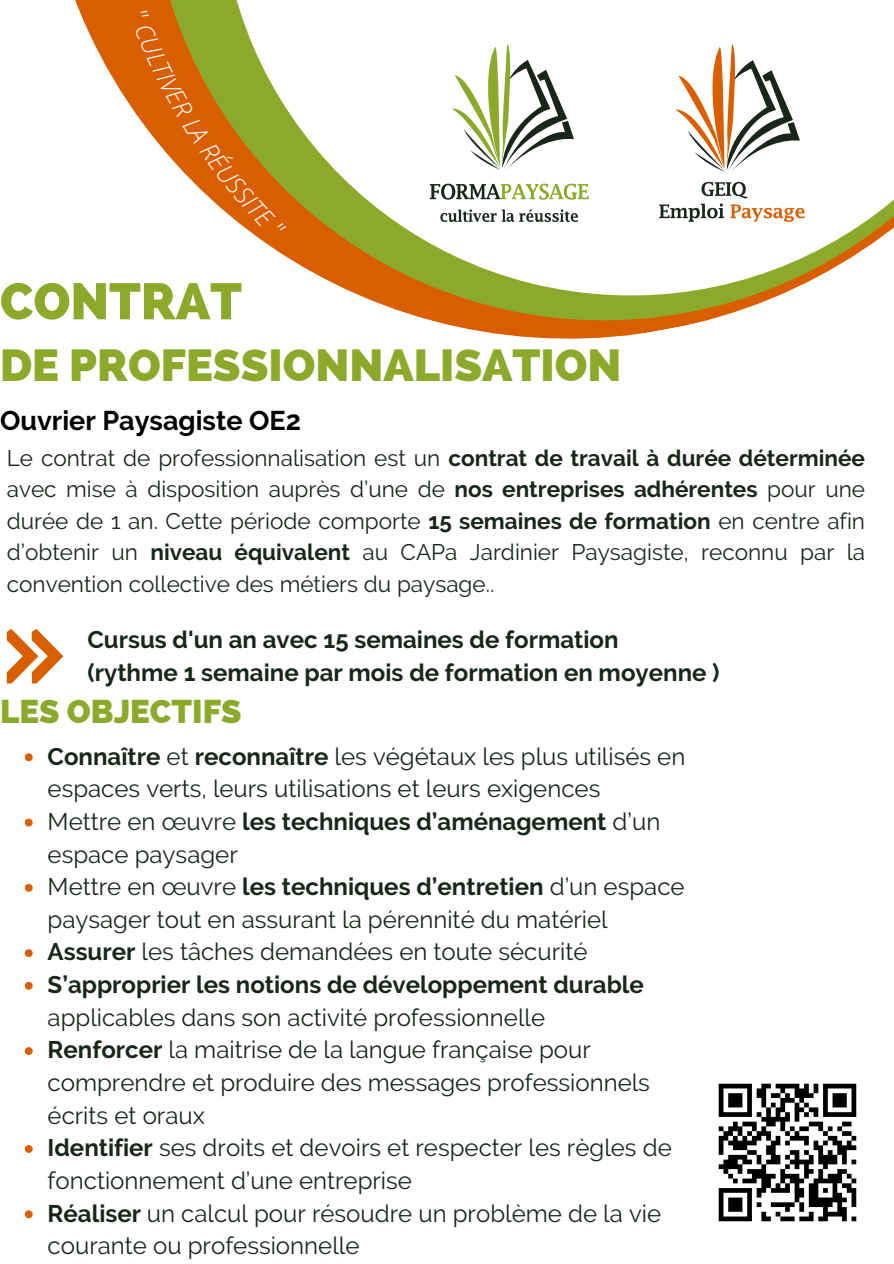
<style>
.page{position:relative;width:894px;height:1264px;background:#fff}
.page>*{position:absolute;margin:0;border:0;box-sizing:border-box;transform-origin:0 0}
.t1{font:800 51px "Raleway";color:#8da92b}
.t2{font:800 45px "Raleway";color:#8da92b}
.t3{font:800 33px "Raleway";color:#8da92b}
.t4{font:700 27px "Raleway";color:#000}
.t5{font:24px/32.7px "Raleway";color:#1a261b}
.t6{font:700 24px/32.7px "Raleway";color:#1a261b}
.t7{font:22.5px/31.5px "Raleway";color:#1a261b;text-align:justify}
.s1{font-weight:700}
</style>
<div class="page">
<svg style="left:75px;top:0;width:82px;height:113px;fill:#d95e00"></svg>
<svg style="left:183px;top:0;width:710px;height:332px"></svg>
<svg style="left:451px;top:44px;width:123px;height:126px"></svg>
<svg style="left:430px;top:184px;width:158px;height:16px"></svg>
<svg style="left:440px;top:209px;width:137px;height:13px"></svg>
<svg style="left:7px;top:629px;width:56px;height:54px"></svg>
<svg style="left:659px;top:182px;width:145px;height:40px"></svg>
<svg style="left:675px;top:44px;width:124px;height:128px"></svg>
<img style="left:718px;top:1083px;width:139px;height:139px">
<svg style="left:25px;top:753px;width:8px;height:8px"></svg>
<svg style="left:25px;top:818px;width:8px;height:8px"></svg>
<svg style="left:25px;top:883px;width:8px;height:8px"></svg>
<svg style="left:25px;top:949px;width:8px;height:8px"></svg>
<svg style="left:25px;top:981px;width:8px;height:8px"></svg>
<svg style="left:25px;top:1047px;width:8px;height:7px"></svg>
<svg style="left:25px;top:1145px;width:8px;height:7px"></svg>
<svg style="left:25px;top:1210px;width:8px;height:8px"></svg>
<svg style="left:135px;top:10px;width:151px;height:221px"></svg>
<h1 class="t1" style="left:0;top:271px;width:243px">CONTRAT</h1>
<h2 class="t2" style="left:0;top:339px;width:622px">DE PROFESSIONNALISATION</h2>
<p class="t4" style="left:0;top:404px;width:302px">Ouvrier Paysagiste OE2</p>
<h4 class="t7" style="left:7px;top:442px;width:859px">Le contrat de professionnalisation est un <span class="s1">contrat de travail à durée déterminée </span>avec mise à disposition auprès d’une de <span class="s1">nos entreprises adhérentes</span> pour une durée de 1 an. Cette période comporte <span class="s1">15 semaines de formation</span> en centre afin d’obtenir un <span class="s1">niveau équivalent</span> au CAPa Jardinier Paysagiste, reconnu par la convention collective des métiers du paysage..</h4>
<p class="t6" style="left:87px;top:623px;width:633px">Cursus d'un an avec 15 semaines de formation<br>(rythme 1 semaine par mois de formation en moyenne )</p>
<h3 class="t3" style="left:0;top:692px;width:243px">LES OBJECTIFS</h3>
<p class="t5" style="left:48px;top:739px;width:639px"><span class="s1">Connaître</span> et <span class="s1">reconnaître</span> les végétaux les plus utilisés en espaces verts, leurs utilisations et leurs exigences<br>Mettre en œuvre <span class="s1">les techniques d’aménagement</span> d’un espace paysager<br>Mettre en œuvre <span class="s1">les techniques d’entretien</span> d’un espace paysager tout en assurant la pérennité du matériel <span class="s1">Assurer</span> les tâches demandées en toute sécurité <span class="s1">S’approprier les notions de développement durable</span></p>
<p class="t5" style="left:48px;top:1000px;width:625px">applicables dans son activité professionnelle<br><span class="s1">Renforcer</span> la maitrise de la langue française pour comprendre et produire des messages professionnels écrits et oraux<br><span class="s1">Identifier</span> ses droits et devoirs et respecter les règles de fonctionnement d’une entreprise<br><span class="s1">Réaliser</span> un calcul pour résoudre un problème de la vie courante ou professionnelle</p>
</div>
